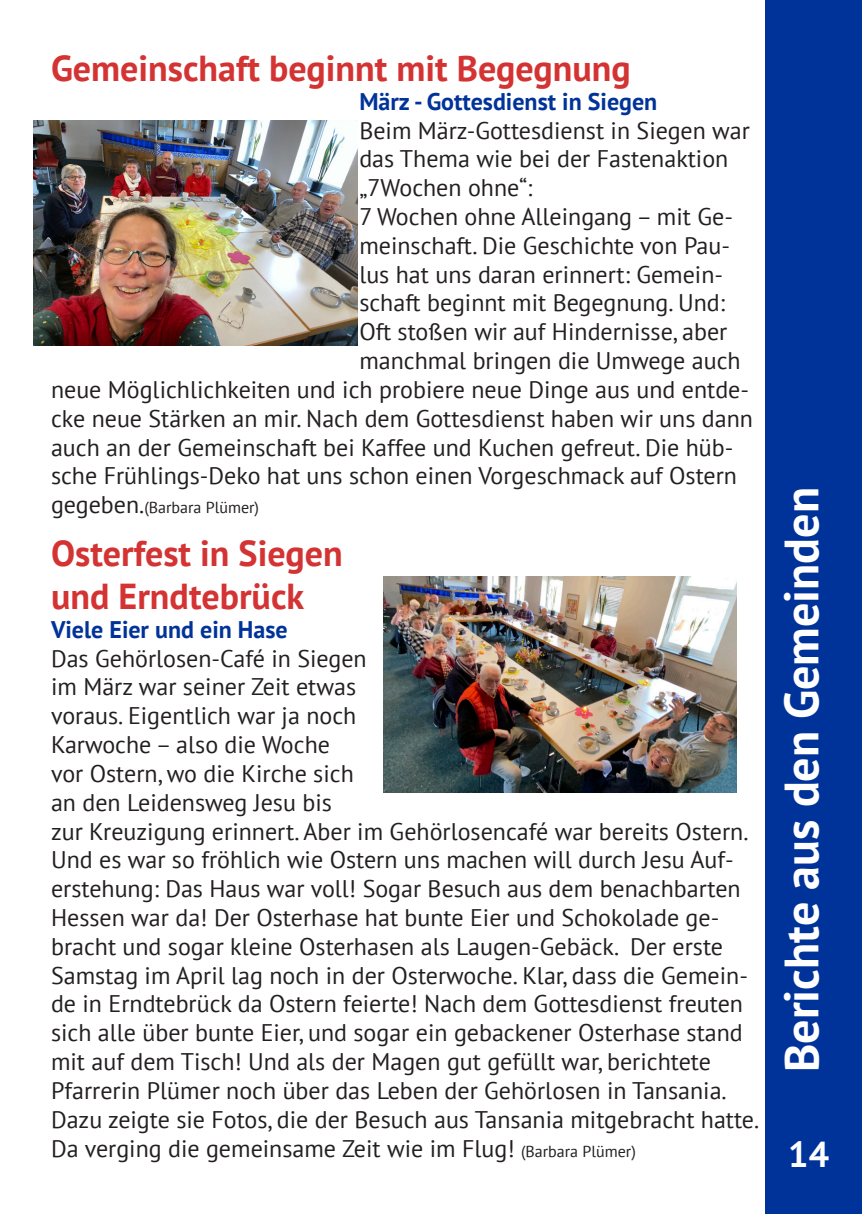
<style>
.page{position:relative;width:862px;height:1214px;background:#fff}
.page>*{position:absolute;margin:0;border:0;box-sizing:border-box;transform-origin:0 0}
.t1{font:700 48px "PT Sans";color:#fff}
.t2{font:700 36px/43.2px "PT Sans";color:#d43333}
.t3{font:700 36px "PT Sans";color:#fff}
.t4{font:24px/28.8px "PT Sans";color:#231f20}
.t5{font:700 24px "PT Sans";color:#039}
.t6{font:16px "PT Sans";color:#231f20}
.s1{font-size:24px}
.s2{font-size:16px}
</style>
<div class="page">
<div style="left:765px;top:0;width:97px;height:1213px;background:#039"></div>
<img style="left:33px;top:120px;width:324px;height:225px">
<img style="left:384px;top:576px;width:352px;height:216px">
<p class="t2" style="left:51px;top:46px;width:581px">Gemeinschaft beginnt mit Begegnung</p>
<p class="t5" style="left:359px;top:85px;width:299px">März - Gottesdienst in Siegen</p>
<p class="t4" style="left:359px;top:115px;width:392px">Beim März-Gottesdienst in Siegen war das Thema wie bei der Fastenaktion „7Wochen ohne“:</p>
<p class="t4" style="left:359px;top:201px;width:375px">7 Wochen ohne Alleingang – mit Ge-</p>
<p class="t4" style="left:359px;top:230px;width:372px">meinschaft. Die Geschichte von Pau-</p>
<p class="t4" style="left:359px;top:259px;width:365px">lus hat uns daran erinnert: Gemein-</p>
<p class="t4" style="left:359px;top:288px;width:367px">schaft beginnt mit Begegnung. Und:</p>
<p class="t4" style="left:359px;top:317px;width:369px">Oft stoßen wir auf Hindernisse, aber</p>
<p class="t4" style="left:359px;top:345px;width:383px">manchmal bringen die Umwege auch</p>
<p class="t4" style="left:51px;top:374px;width:699px">neue Möglichlichkeiten und ich probiere neue Dinge aus und entde-</p>
<p class="t4" style="left:51px;top:403px;width:703px">cke neue Stärken an mir. Nach dem Gottesdienst haben wir uns dann</p>
<p class="t4" style="left:51px;top:432px;width:684px">auch an der Gemeinschaft bei Kaffee und Kuchen gefreut. Die hüb-</p>
<p class="t4" style="left:51px;top:461px;width:687px">sche Frühlings-Deko hat uns schon einen Vorgeschmack auf Ostern</p>
<p class="t6" style="left:51px;top:497px;width:210px"><span class="s1">gegeben.</span>(Barbara Plümer)</p>
<p class="t2" style="left:51px;top:530px;width:293px">Osterfest in Siegen und Erndtebrück</p>
<p class="t5" style="left:51px;top:613px;width:238px">Viele Eier und ein Hase</p>
<p class="t4" style="left:51px;top:643px;width:710px">Das Gehörlosen-Café in Siegen<br>im März war seiner Zeit etwas<br>voraus. Eigentlich war ja noch<br>Karwoche – also die Woche<br>vor Ostern, wo die Kirche sich<br>an den Leidensweg Jesu bis<br>zur Kreuzigung erinnert. Aber im Gehörlosencafé war bereits Ostern.<br>Und es war so fröhlich wie Ostern uns machen will durch Jesu Auf&shy;erstehung: Das Haus war voll! Sogar Besuch aus dem benachbarten Hessen war da! Der Osterhase hat bunte Eier und Schokolade ge&shy;bracht und sogar kleine Osterhasen als Laugen-Gebäck. Der erste Samstag im April lag noch in der Osterwoche. Klar, dass die Gemein&shy;de in Erndtebrück da Ostern feierte! Nach dem Gottesdienst freuten sich alle über bunte Eier, und sogar ein gebackener Osterhase stand mit auf dem Tisch! Und als der Magen gut gefüllt war, berichtete Pfarrerin Plümer noch über das Leben der Gehörlosen in Tansania.<br>Dazu zeigte sie Fotos, die der Besuch aus Tansania mitgebracht hatte.<br>Da verging die gemeinsame Zeit wie im Flug! <span class="s2">(Barbara Plümer)</span></p>
<p class="t1" style="left:770px;top:1071px;width:586px;rotate:-90deg">Berichte aus den Gemeinden</p>
<p class="t3" style="left:788px;top:1130px;width:42px">14</p>
</div>
